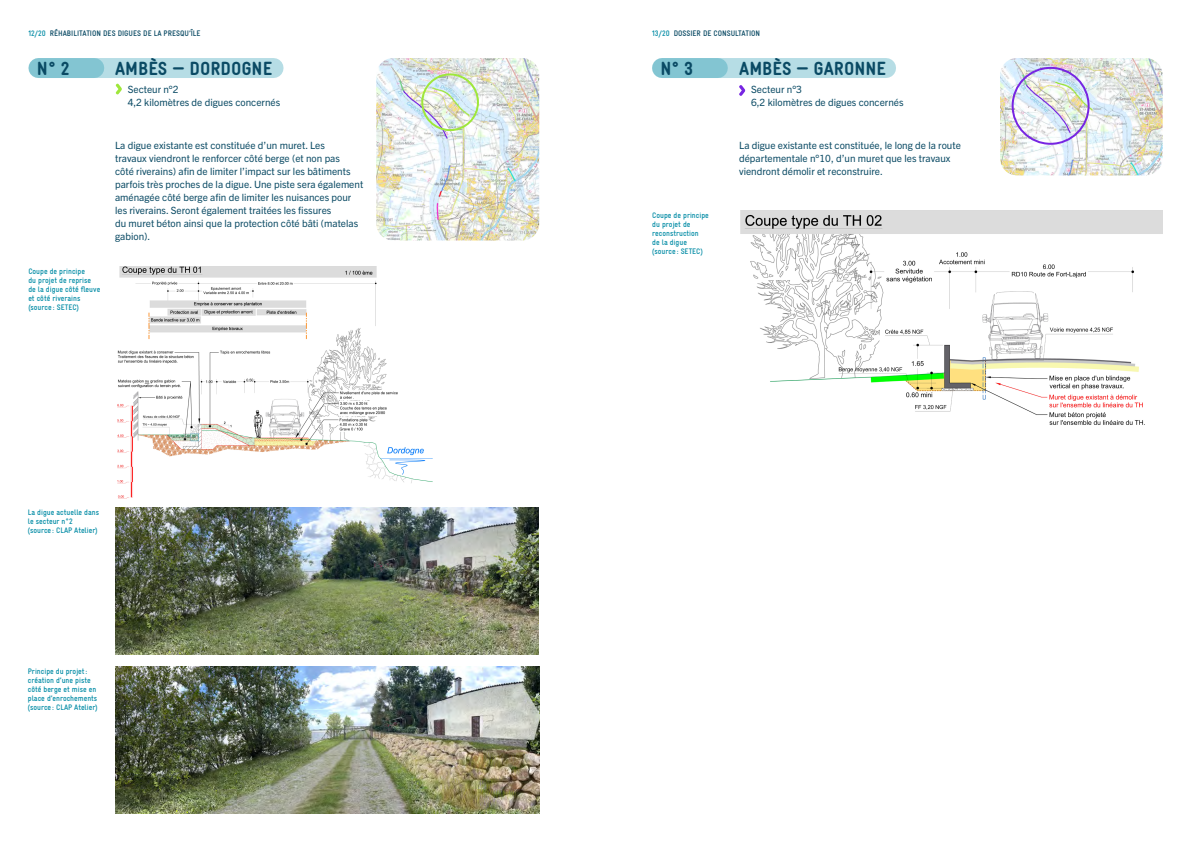
<style>
.page{position:relative;width:1191px;height:842px;background:#fff}
.page>*{position:absolute;margin:0;border:0;box-sizing:border-box;transform-origin:0 0}
.t1{font:900 condensed 19px "Gravur LL";color:#0a4a64}
.t2{font:10px/13px "Trade Gothic Next LT Pro";color:#0a4a64}
.t3{font:700 condensed 8px/9px "Gravur LL";color:#0a8fa8}
.t4{font:700 condensed 8px "Gravur LL";color:#0a4a64}
.s1{color:#0b8fa8}
</style>
<div class="page">
<div style="left:662px;top:58px;width:224px;height:20px;background:#b6dde5"></div>
<div style="left:38px;top:58px;width:235px;height:20px;background:#b6dde5"></div>
<div style="left:662px;top:58px;width:56px;height:20px;background:#83c5d2"></div>
<div style="left:39px;top:58px;width:55px;height:20px;background:#83c5d2"></div>
<svg style="left:116px;top:84px;width:6px;height:10px"></svg>
<img style="left:117px;top:266px;width:316px;height:233px">
<img style="left:115px;top:507px;width:424px;height:148px">
<img style="left:115px;top:666px;width:424px;height:148px">
<img style="left:740px;top:210px;width:422px;height:215px">
<svg style="left:739px;top:85px;width:6px;height:11px"></svg>
<img style="left:376px;top:58px;width:163px;height:182px">
<img style="left:1000px;top:58px;width:162px;height:117px">
<div style="left:421px;top:73px;width:58px;height:58px;border:2px solid #9fe73b;border-radius:50%"></div>
<div style="left:1011px;top:67px;width:78px;height:78px;border:2px solid #7725e2;border-radius:50%"></div>
<p class="t4" style="left:28px;top:28px;width:174px"><span class="s1">12/20</span> RÉHABILITATION DES DIGUES DE LA PRESQU’ÎLE</p>
<p class="t4" style="left:652px;top:28px;width:109px"><span class="s1">13/20</span> DOSSIER DE CONSULTATION</p>
<h1 class="t1" style="left:115px;top:55px;width:158px">AMBÈS — DORDOGNE</h1>
<h1 class="t1" style="left:739px;top:55px;width:148px">AMBÈS — GARONNE</h1>
<h1 class="t1" style="left:37px;top:55px;width:34px">N° 2</h1>
<h1 class="t1" style="left:660px;top:55px;width:34px">N° 3</h1>
<p class="t2" style="left:128px;top:82px;width:154px">Secteur n°2<br>4,2 kilomètres de digues concernés</p>
<p class="t2" style="left:751px;top:82px;width:154px">Secteur n°3<br>6,2 kilomètres de digues concernés</p>
<p class="t3" style="left:28px;top:266px;width:73px">Coupe de principe<br>du projet de reprise de la digue côté fleuve et côté riverains (source : SETEC)</p>
<p class="t2" style="left:115px;top:139px;width:250px">La digue existante est constituée d’un muret. Les<br>travaux viendront le renforcer côté berge (et non pas<br>côté riverains) afin de limiter l’impact sur les bâtiments parfois très proches de la digue. Une piste sera également aménagée côté berge afin de limiter les nuisances pour les riverains. Seront également traitées les fissures<br>du muret béton ainsi que la protection côté bâti (matelas gabion).</p>
<p class="t2" style="left:739px;top:139px;width:223px">La digue existante est constituée, le long de la route départementale n°10, d’un muret que les travaux viendront démolir et reconstruire.</p>
<p class="t3" style="left:652px;top:210px;width:58px">Coupe de principe du projet de reconstruction<br>de la digue (source : SETEC)</p>
<p class="t3" style="left:28px;top:507px;width:73px">La digue actuelle dans le secteur n°2<br>(source : CLAP Atelier)</p>
<p class="t3" style="left:28px;top:666px;width:71px">Principe du projet: création d’une piste côté berge et mise en place d’enrochements (source : CLAP Atelier)</p>
</div>
